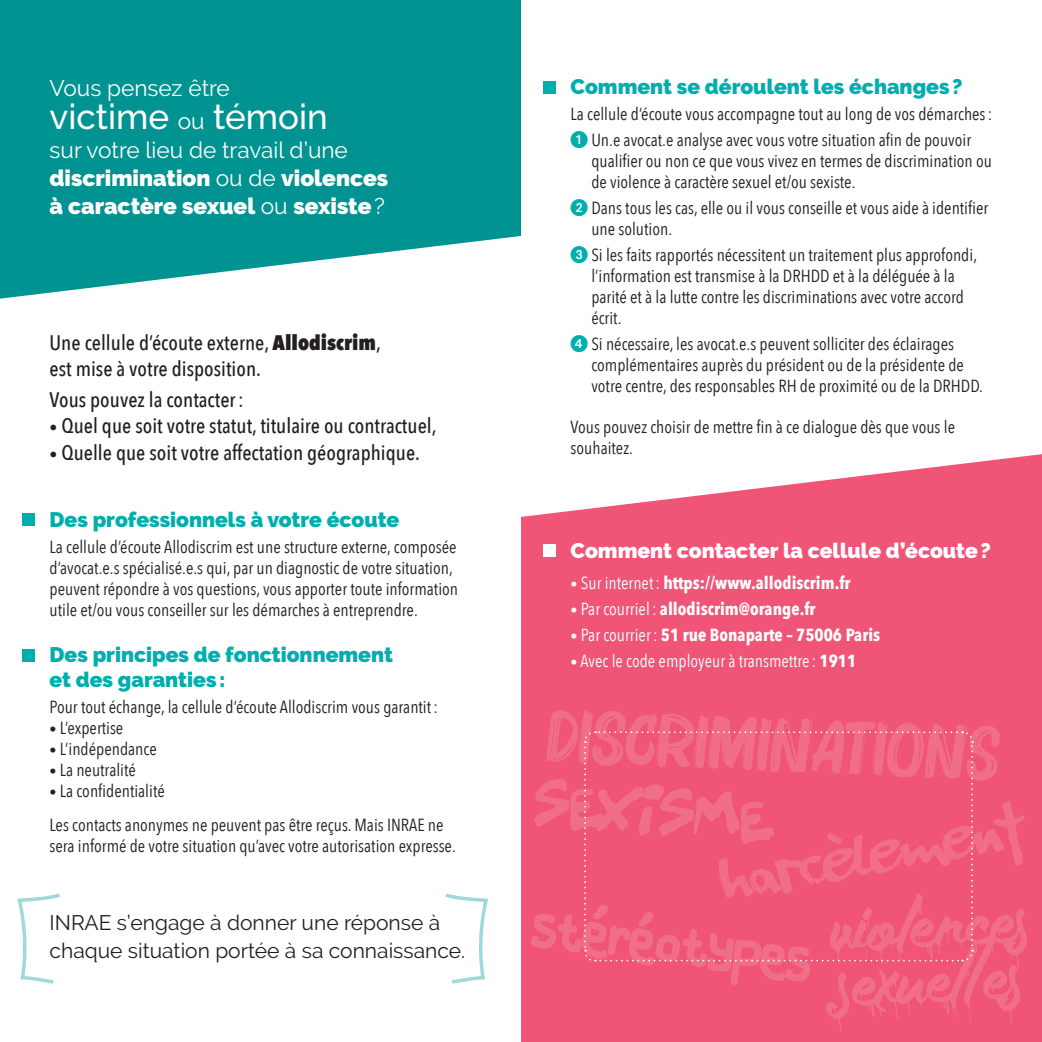
<style>
.page{position:relative;width:1042px;height:1042px;background:#fff}
.page>*{position:absolute;margin:0;border:0;box-sizing:border-box;transform-origin:0 0}
.t1{font:500 35px "Raleway";color:#fff}
.t2{font:22.57px/28.2px "Raleway";color:#fff}
.t3{font:900 22.57px "Raleway";color:#fff}
.t4{font:500 21px "Avenir Next Condensed";color:#231f20}
.t5{font:900 21px/25.2px "Raleway";color:#00afad}
.t6{font:21px/28.2px "Raleway";color:#231f20}
.t7{font:900 21px "Raleway";color:#fff}
.t8{font:17.5px/21px "Avenir Next Condensed";color:#231f20}
.t9{font:700 17.5px "Avenir Next Condensed";color:#fff}
.t10{font:17.5px "Avenir Next Condensed";color:#fff}
.s1{font-weight:400;font-size:22.57px}
.s2{font-weight:900}
.s3{font-weight:400}
.s4{font-weight:800}
.s5{font-size:15.75px}
.s6{font-size:14px}
.s7{font-family:"European Pi One";color:#00afad}
.s8{font-weight:400;font-size:14px}
.s9{font-weight:700}
</style>
<div class="page">
<svg style="left:0;top:0;width:521px;height:299px;fill:#009391"></svg>
<svg style="left:17px;top:893px;width:43px;height:91px"></svg>
<svg style="left:445px;top:893px;width:43px;height:91px"></svg>
<svg style="left:521px;top:454px;width:521px;height:588px;fill:#f05477"></svg>
<div style="left:22px;top:513px;width:13px;height:13px;background:#00afad"></div>
<div style="left:543px;top:81px;width:13px;height:13px;background:#00afad"></div>
<div style="left:543px;top:544px;width:13px;height:13px;background:#fff"></div>
<div style="left:22px;top:649px;width:13px;height:13px;background:#00afad"></div>
<svg style="left:530px;top:710px;width:497px;height:322px"></svg>
<p class="t2" style="left:50px;top:74px;width:182px">Vous pensez être</p>
<p class="t1" style="left:50px;top:97px;width:280px">victime <span class="s1">ou</span> témoin</p>
<p class="t2" style="left:50px;top:135px;width:340px">sur votre lieu de travail d’une <span class="s2">discrimination</span> ou de <span class="s2">violences</span></p>
<p class="t3" style="left:50px;top:193px;width:337px">à caractère sexuel <span class="s3">ou</span> sexiste<span class="s3">?</span></p>
<p class="t4" style="left:50px;top:330px;width:333px">Une cellule d’écoute externe, <span class="s4">Allodiscrim</span>,</p>
<p class="t4" style="left:50px;top:356px;width:213px">est mise à votre disposition.</p>
<p class="t4" style="left:50px;top:387px;width:196px">Vous pouvez la contacter:</p>
<p class="t4" style="left:50px;top:413px;width:388px"><span class="s5">•</span> Quel que soit votre statut, titulaire ou contractuel,</p>
<p class="t4" style="left:50px;top:440px;width:372px"><span class="s5">•</span> Quelle que soit votre affectation géographique.</p>
<p class="t5" style="left:50px;top:507px;width:351px">Des professionnels à votre écoute</p>
<p class="t8" style="left:50px;top:535px;width:410px">La cellule d’écoute Allodiscrim est une structure externe, composée d’avocat.e.s spécialisé.e.s qui, par un diagnostic de votre situation, peuvent répondre à vos questions, vous apporter toute information utile et/ou vous conseiller sur les démarches à entreprendre.</p>
<p class="t5" style="left:50px;top:642px;width:345px">Des principes de fonctionnement et des garanties:</p>
<p class="t8" style="left:50px;top:696px;width:390px">Pour tout échange, la cellule d’écoute Allodiscrim vous garantit:</p>
<p class="t8" style="left:50px;top:717px;width:75px"><span class="s6">•</span> L’expertise</p>
<p class="t8" style="left:50px;top:738px;width:109px"><span class="s6">•</span> L’indépendance</p>
<p class="t8" style="left:50px;top:759px;width:88px"><span class="s6">•</span> La neutralité</p>
<p class="t8" style="left:50px;top:780px;width:117px"><span class="s6">•</span> La confidentialité</p>
<p class="t8" style="left:50px;top:813px;width:408px">Les contacts anonymes ne peuvent pas être reçus. Mais INRAE ne sera informé de votre situation qu’avec votre autorisation expresse.</p>
<p class="t6" style="left:50px;top:908px;width:417px">INRAE s’engage à donner une réponse à chaque situation portée à sa connaissance.</p>
<p class="t5" style="left:570px;top:74px;width:393px">Comment se déroulent les échanges?</p>
<p class="t8" style="left:570px;top:103px;width:423px">La cellule d’écoute vous accompagne tout au long de vos démarches:</p>
<p class="t8" style="left:591px;top:129px;width:402px;text-indent:-21px"><span class="s7">1</span> Un.e avocat.e analyse avec vous votre situation afin de pouvoir qualifier ou non ce que vous vivez en termes de discrimination ou de violence à caractère sexuel et/ou sexiste.</p>
<p class="t8" style="left:591px;top:197px;width:398px;text-indent:-21px"><span class="s7">2</span> Dans tous les cas, elle ou il vous conseille et vous aide à identifier une solution.</p>
<p class="t8" style="left:591px;top:244px;width:387px;text-indent:-21px"><span class="s7">3</span> Si les faits rapportés nécessitent un traitement plus approfondi, l’information est transmise à la DRHDD et à la déléguée à la parité et à la lutte contre les discriminations avec votre accord écrit.</p>
<p class="t8" style="left:591px;top:333px;width:393px;text-indent:-21px"><span class="s7">4</span> Si nécessaire, les avocat.e.s peuvent solliciter des éclairages complémentaires auprès du président ou de la présidente de votre centre, des responsables RH de proximité ou de la DRHDD.</p>
<p class="t8" style="left:570px;top:415px;width:386px">Vous pouvez choisir de mettre fin à ce dialogue dès que vous le souhaitez.</p>
<p class="t7" style="left:570px;top:538px;width:422px">Comment contacter la cellule d’écoute?</p>
<p class="t9" style="left:570px;top:572px;width:281px"><span class="s8">•</span> <span class="s3">Sur internet:</span> https://www.allodiscrim.fr</p>
<p class="t9" style="left:570px;top:598px;width:246px"><span class="s8">•</span> <span class="s3">Par courriel:</span> allodiscrim@orange.fr</p>
<p class="t9" style="left:570px;top:624px;width:311px"><span class="s8">•</span> <span class="s3">Par courrier:</span> 51 rue Bonaparte – 75006 Paris</p>
<p class="t10" style="left:570px;top:645px;width:287px"><span class="s6">•</span> Avec le code employeur à transmettre : <span class="s9">1911</span></p>
</div>
